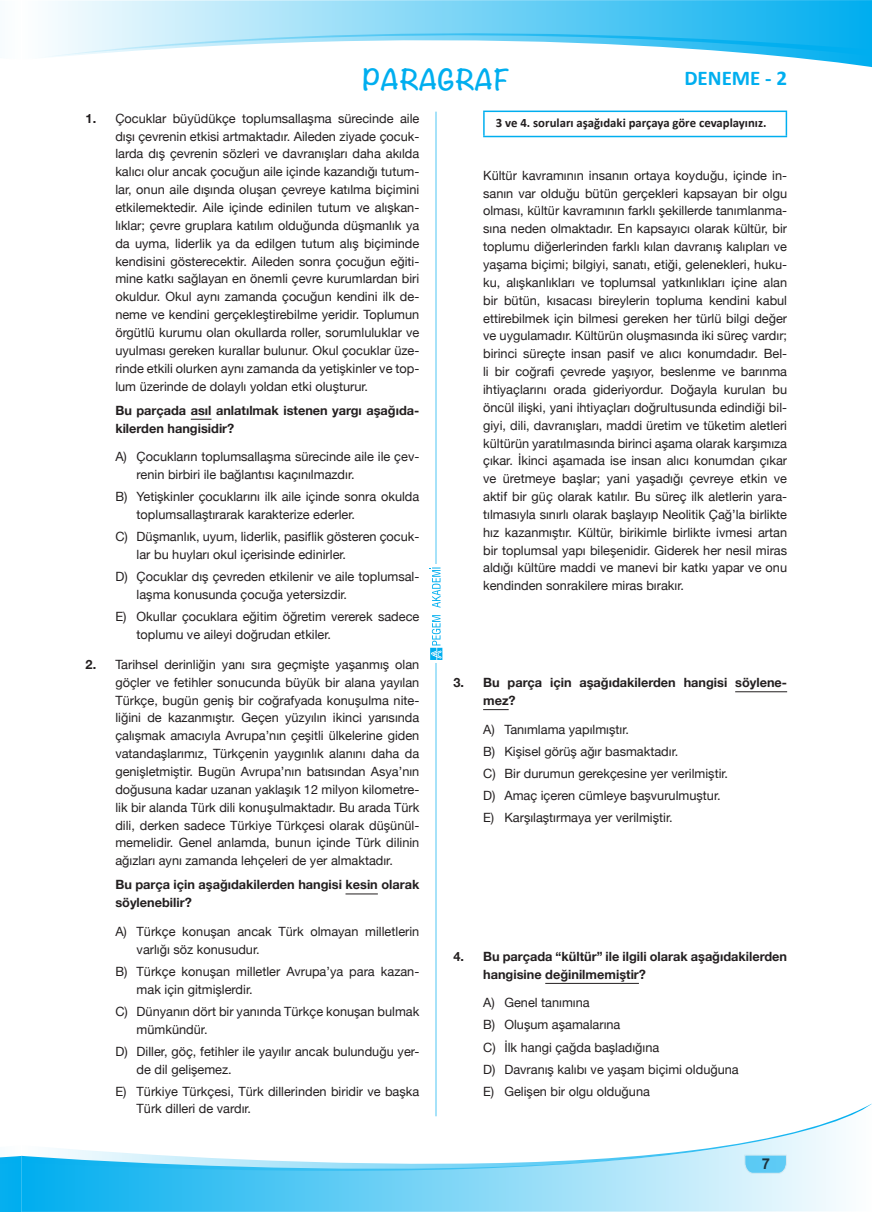
<style>
.page{position:relative;width:872px;height:1212px;background:#fff}
.page>*{position:absolute;margin:0;border:0;box-sizing:border-box;transform-origin:0 0}
.t1{font:700 25.5px "Noteworthy";color:#00aeef}
.t2{font:700 21px "Calibri";color:#00aeef}
.t3{font:700 15px "TR Arial";color:#231f20}
.acik_soru_koku_nosuz{font:12.75px/17.9px "Helvetica Neue";color:#231f20}
.bold_soru_koku_nosuz{font:700 12.75px/17.9px "Helvetica Neue";color:#231f20}
.t4{font:700 12.75px "Calibri";color:#231f20}
.s1{font-weight:700}
</style>
<div class="page">
<svg style="left:21px;top:1172px;width:821px;height:40px;background:#7ad4f6"></svg>
<svg style="left:21px;top:1103px;width:851px;height:69px"></svg>
<hr style="left:435px;top:112px;width:1px;height:1004px;background:#00aeef">
<div style="left:428px;top:564px;width:16px;height:99px;background:#fff"></div>
<svg style="left:429px;top:567px;width:11px;height:41px"></svg>
<svg style="left:430px;top:615px;width:12px;height:45px"></svg>
<svg style="left:46px;top:0;width:826px;height:67px"></svg>
<svg style="left:0;top:1156px;width:21px;height:56px"></svg>
<svg style="left:191px;top:419px;width:20px;height:1px"></svg>
<hr style="left:345px;top:893px;width:33px;height:1px;background:#231f20">
<hr style="left:735px;top:691px;width:52px;height:1px;background:#231f20">
<svg style="left:483px;top:709px;width:25px;height:1px"></svg>
<hr style="left:545px;top:983px;width:94px;height:1px;background:#231f20">
<hr style="left:483px;top:111px;width:304px;height:1px;background:#00aeef">
<svg style="left:483px;top:112px;width:1px;height:24px"></svg>
<hr style="left:785px;top:112px;width:2px;height:24px;background:#00aeef">
<hr style="left:483px;top:136px;width:304px;height:1px;background:#00aeef">
<h1 class="t1" style="left:363px;top:57px;width:148px">PARAGRAF</h1>
<p class="t2" style="left:684px;top:64px;width:104px">DENEME - 2</p>
<p class="acik_soru_koku_nosuz" style="left:115px;top:110px;width:305px;text-align:justify;text-indent:-30px"><span class="s1">1.</span> Çocuklar büyüdükçe toplumsallaşma sürecinde aile dışı çevrenin etkisi artmaktadır. Aileden ziyade çocuk&shy;larda dış çevrenin sözleri ve davranışları daha akılda kalıcı olur ancak çocuğun aile içinde kazandığı tutum&shy;lar, onun aile dışında oluşan çevreye katılma biçimini etkilemektedir. Aile içinde edinilen tutum ve alışkan&shy;lıklar; çevre gruplara katılım olduğunda düşmanlık ya da uyma, liderlik ya da edilgen tutum alış biçiminde kendisini gösterecektir. Aileden sonra çocuğun eğiti&shy;mine katkı sağlayan en önemli çevre kurumlardan biri okuldur. Okul aynı zamanda çocuğun kendini ilk de&shy;neme ve kendini gerçekleştirebilme yeridir. Toplumun örgütlü kurumu olan okullarda roller, sorumluluklar ve uyulması gereken kurallar bulunur. Okul çocuklar üze&shy;rinde etkili olurken aynı zamanda da yetişkinler ve top&shy;lum üzerinde de dolaylı yoldan etki oluşturur.</p>
<p class="bold_soru_koku_nosuz" style="left:115px;top:402px;width:305px">Bu parçada asıl anlatılmak istenen yargı aşağıda&shy;kilerden hangisidir?</p>
<p class="acik_soru_koku_nosuz" style="left:137px;top:448px;width:284px;text-indent:-21px">A) Çocukların toplumsallaşma sürecinde aile ile çev&shy;renin birbiri ile bağlantısı kaçınılmazdır.</p>
<p class="acik_soru_koku_nosuz" style="left:137px;top:488px;width:284px;text-indent:-21px">B) Yetişkinler çocuklarını ilk aile içinde sonra okulda toplumsallaştırarak karakterize ederler.</p>
<p class="acik_soru_koku_nosuz" style="left:137px;top:528px;width:284px;text-indent:-21px">C) Düşmanlık, uyum, liderlik, pasiflik gösteren çocuk&shy;lar bu huyları okul içerisinde edinirler.</p>
<p class="acik_soru_koku_nosuz" style="left:137px;top:568px;width:284px;text-indent:-21px">D) Çocuklar dış çevreden etkilenir ve aile toplumsal&shy;laşma konusunda çocuğa yetersizdir.</p>
<p class="acik_soru_koku_nosuz" style="left:137px;top:608px;width:284px;text-indent:-21px">E) Okullar çocuklara eğitim öğretim vererek sadece toplumu ve aileyi doğrudan etkiler.</p>
<p class="acik_soru_koku_nosuz" style="left:115px;top:656px;width:305px;text-align:justify;text-indent:-30px"><span class="s1">2.</span> Tarihsel derinliğin yanı sıra geçmişte yaşanmış olan göçler ve fetihler sonucunda büyük bir alana yayılan Türkçe, bugün geniş bir coğrafyada konuşulma nite&shy;liğini de kazanmıştır. Geçen yüzyılın ikinci yarısında çalışmak amacıyla Avrupa’nın çeşitli ülkelerine giden vatandaşlarımız, Türkçenin yaygınlık alanını daha da genişletmiştir. Bugün Avrupa’nın batısından Asya’nın doğusuna kadar uzanan yaklaşık 12 milyon kilometre&shy;lik bir alanda Türk dili konuşulmaktadır. Bu arada Türk dili, derken sadece Türkiye Türkçesi olarak düşünül&shy;memelidir. Genel anlamda, bunun içinde Türk dilinin ağızları aynı zamanda lehçeleri de yer almaktadır.</p>
<p class="bold_soru_koku_nosuz" style="left:115px;top:876px;width:305px">Bu parça için aşağıdakilerden hangisi kesin olarak söylenebilir?</p>
<p class="acik_soru_koku_nosuz" style="left:137px;top:923px;width:284px;text-indent:-21px">A) Türkçe konuşan ancak Türk olmayan milletlerin varlığı söz konusudur.</p>
<p class="acik_soru_koku_nosuz" style="left:137px;top:963px;width:284px;text-indent:-21px">B) Türkçe konuşan milletler Avrupa’ya para kazan&shy;mak için gitmişlerdir.</p>
<p class="acik_soru_koku_nosuz" style="left:137px;top:1003px;width:284px;text-indent:-21px">C) Dünyanın dört bir yanında Türkçe konuşan bulmak mümkündür.</p>
<p class="acik_soru_koku_nosuz" style="left:137px;top:1043px;width:284px;text-indent:-21px">D) Diller, göç, fetihler ile yayılır ancak bulunduğu yer&shy;de dil gelişemez.</p>
<p class="acik_soru_koku_nosuz" style="left:137px;top:1083px;width:284px;text-indent:-21px">E) Türkiye Türkçesi, Türk dillerinden biridir ve başka<br>Türk dilleri de vardır.</p>
<p class="t4" style="left:496px;top:115px;width:272px">3 ve 4. soruları aşağıdaki parçaya göre cevaplayınız.</p>
<p class="acik_soru_koku_nosuz" style="left:483px;top:167px;width:305px;text-align:justify">Kültür kavramının insanın ortaya koyduğu, içinde in&shy;sanın var olduğu bütün gerçekleri kapsayan bir olgu olması, kültür kavramının farklı şekillerde tanımlanma&shy;sına neden olmaktadır. En kapsayıcı olarak kültür, bir toplumu diğerlerinden farklı kılan davranış kalıpları ve yaşama biçimi; bilgiyi, sanatı, etiği, gelenekleri, huku&shy;ku, alışkanlıkları ve toplumsal yatkınlıkları içine alan bir bütün, kısacası bireylerin topluma kendini kabul ettirebilmek için bilmesi gereken her türlü bilgi değer ve uygulamadır. Kültürün oluşmasında iki süreç vardır; birinci süreçte insan pasif ve alıcı konumdadır. Bel&shy;li bir coğrafi çevrede yaşıyor, beslenme ve barınma ihtiyaçlarını orada gideriyordur. Doğayla kurulan bu öncül ilişki, yani ihtiyaçları doğrultusunda edindiği bil&shy;giyi, dili, davranışları, maddi üretim ve tüketim aletleri kültürün yaratılmasında birinci aşama olarak karşımıza çıkar. İkinci aşamada ise insan alıcı konumdan çıkar ve üretmeye başlar; yani yaşadığı çevreye etkin ve aktif bir güç olarak katılır. Bu süreç ilk aletlerin yara&shy;tılmasıyla sınırlı olarak başlayıp Neolitik Çağ’la birlikte hız kazanmıştır. Kültür, birikimle birlikte ivmesi artan bir toplumsal yapı bileşenidir. Giderek her nesil miras aldığı kültüre maddi ve manevi bir katkı yapar ve onu kendinden sonrakilere miras bırakır.</p>
<p class="bold_soru_koku_nosuz" style="left:483px;top:674px;width:305px;text-indent:-30px">3. Bu parça için aşağıdakilerden hangisi söylene&shy;mez?</p>
<p class="acik_soru_koku_nosuz" style="left:483px;top:721px;width:147px">A) Tanımlama yapılmıştır.</p>
<p class="acik_soru_koku_nosuz" style="left:483px;top:743px;width:197px">B) Kişisel görüş ağır basmaktadır.</p>
<p class="acik_soru_koku_nosuz" style="left:483px;top:765px;width:246px">C) Bir durumun gerekçesine yer verilmiştir.</p>
<p class="acik_soru_koku_nosuz" style="left:483px;top:787px;width:239px">D) Amaç içeren cümleye başvurulmuştur.</p>
<p class="acik_soru_koku_nosuz" style="left:483px;top:809px;width:191px">E) Karşılaştırmaya yer verilmiştir.</p>
<p class="bold_soru_koku_nosuz" style="left:483px;top:948px;width:305px;text-indent:-30px">4. Bu parçada “kültür” ile ilgili olarak aşağıdakilerden hangisine değinilmemiştir?</p>
<p class="acik_soru_koku_nosuz" style="left:483px;top:994px;width:108px">A) Genel tanımına</p>
<p class="acik_soru_koku_nosuz" style="left:483px;top:1017px;width:139px">B) Oluşum aşamalarına</p>
<p class="acik_soru_koku_nosuz" style="left:483px;top:1039px;width:178px">C) İlk hangi çağda başladığına</p>
<p class="acik_soru_koku_nosuz" style="left:483px;top:1061px;width:257px">D) Davranış kalıbı ve yaşam biçimi olduğuna</p>
<p class="acik_soru_koku_nosuz" style="left:483px;top:1083px;width:168px">E) Gelişen bir olgu olduğuna</p>
<p class="t3" style="left:762px;top:1153px;width:10px">7</p>
</div>
